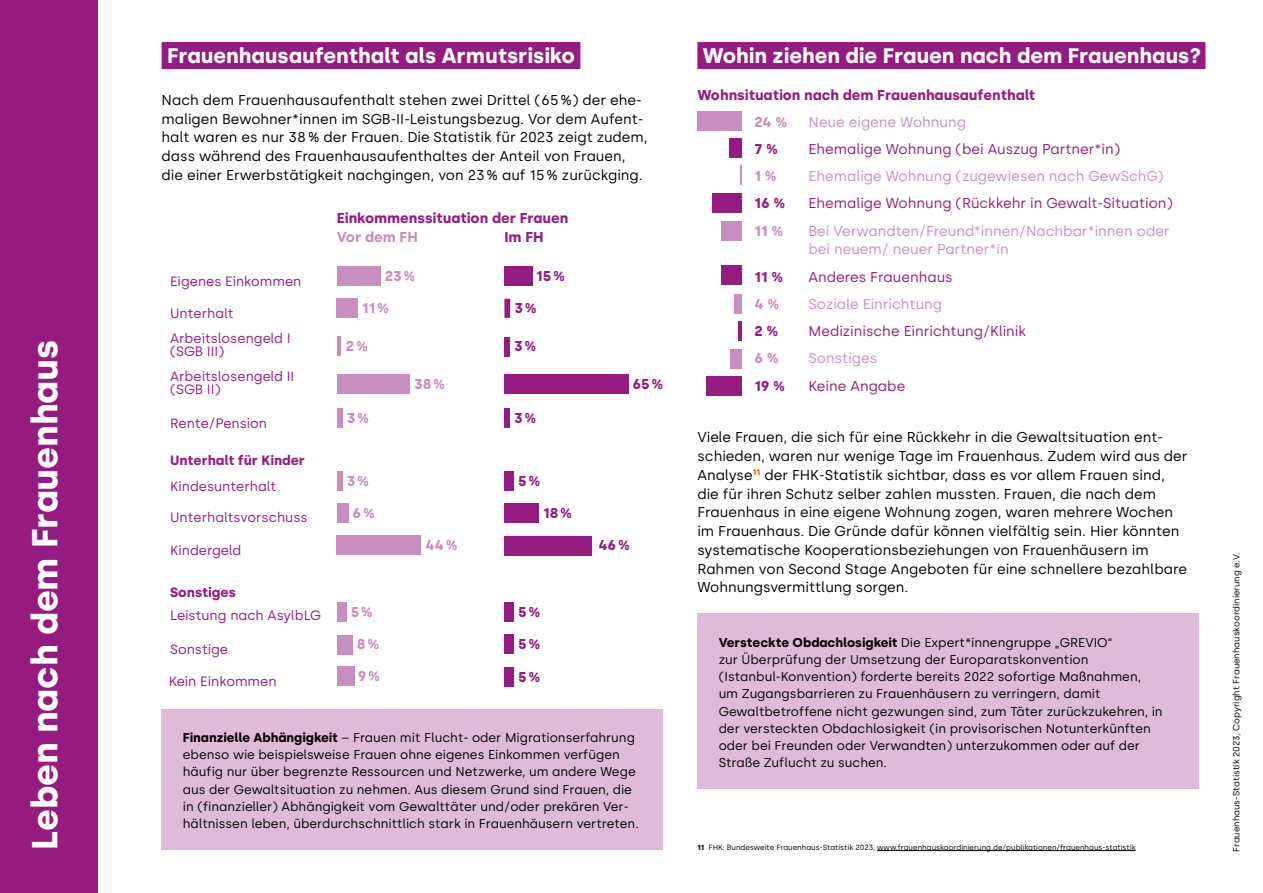
<style>
.page{position:relative;width:1263px;height:893px;background:#fff}
.page>*{position:absolute;margin:0;border:0;box-sizing:border-box;transform-origin:0 0}
.t1{font:700 36px "Silka";color:#fff}
.t2{font:700 21px "Silka";color:#fff}
.t3{font:14.25px/18.8px "Silka";color:#000}
.t4{font:14.25px/18.8px "Silka";color:#ca8dc0}
.t5{font:14.25px "Silka";color:#961b80}
.t6{font:700 14.25px "Silka";color:#961b80}
.t7{font:700 14.25px "Silka";color:#ca8dc0}
.t8{font:13.5px/13.5px "Silka";color:#961b80}
.t9{font:700 13.5px "Silka";color:#961b80}
.t10{font:12.75px/17.2px "Silka";color:#000}
.t11{font:9px "Silka";color:#000}
.t12{font:7.5px "Silka";color:#000}
.s1{font-weight:700}
</style>
<div class="page">
<div style="left:0;top:0;width:98px;height:893px;background:#961b80"></div>
<hr style="left:877px;top:850px;width:259px;height:1px;background:#000">
<div style="left:162px;top:42px;width:418px;height:27px;background:#961b80"></div>
<div style="left:697px;top:42px;width:508px;height:27px;background:#961b80"></div>
<div style="left:162px;top:709px;width:501px;height:140px;background:#dfbbd9"></div>
<div style="left:337px;top:266px;width:44px;height:19px;background:#ca8dc0"></div>
<div style="left:504px;top:266px;width:29px;height:19px;background:#961b80"></div>
<div style="left:337px;top:298px;width:21px;height:19px;background:#ca8dc0"></div>
<svg style="left:504px;top:299px;width:6px;height:19px"></svg>
<hr style="left:337px;top:337px;width:4px;height:19px;background:#ca8dc0">
<div style="left:504px;top:337px;width:6px;height:19px;background:#961b80"></div>
<div style="left:337px;top:408px;width:6px;height:19px;background:#ca8dc0"></div>
<div style="left:504px;top:408px;width:6px;height:19px;background:#961b80"></div>
<div style="left:337px;top:375px;width:72px;height:19px;background:#ca8dc0"></div>
<div style="left:504px;top:375px;width:124px;height:19px;background:#961b80"></div>
<div style="left:337px;top:471px;width:6px;height:20px;background:#ca8dc0"></div>
<div style="left:504px;top:471px;width:10px;height:20px;background:#961b80"></div>
<div style="left:337px;top:603px;width:9px;height:19px;background:#ca8dc0"></div>
<div style="left:504px;top:603px;width:10px;height:19px;background:#961b80"></div>
<div style="left:337px;top:635px;width:15px;height:19px;background:#ca8dc0"></div>
<div style="left:504px;top:635px;width:10px;height:19px;background:#961b80"></div>
<div style="left:337px;top:667px;width:17px;height:19px;background:#ca8dc0"></div>
<div style="left:504px;top:667px;width:10px;height:19px;background:#961b80"></div>
<div style="left:337px;top:503px;width:11px;height:20px;background:#ca8dc0"></div>
<div style="left:504px;top:504px;width:35px;height:19px;background:#961b80"></div>
<div style="left:337px;top:536px;width:84px;height:19px;background:#ca8dc0"></div>
<div style="left:504px;top:536px;width:88px;height:19px;background:#961b80"></div>
<hr style="left:738px;top:322px;width:4px;height:19px;background:#961b80">
<svg style="left:740px;top:166px;width:2px;height:19px"></svg>
<div style="left:729px;top:139px;width:13px;height:19px;background:#961b80"></div>
<div style="left:721px;top:266px;width:21px;height:19px;background:#961b80"></div>
<div style="left:707px;top:376px;width:35px;height:19px;background:#961b80"></div>
<div style="left:712px;top:193px;width:30px;height:19px;background:#961b80"></div>
<div style="left:734px;top:294px;width:8px;height:20px;background:#ca8dc0"></div>
<div style="left:731px;top:349px;width:11px;height:19px;background:#ca8dc0"></div>
<div style="left:697px;top:111px;width:45px;height:20px;background:#ca8dc0"></div>
<div style="left:697px;top:613px;width:502px;height:176px;background:#dfbbd9"></div>
<div style="left:721px;top:222px;width:20px;height:19px;background:#ca8dc0"></div>
<h1 class="t1" style="left:24px;top:850px;width:512px;rotate:-90deg">Leben nach dem Frauenhaus</h1>
<h2 class="t2" style="left:167px;top:43px;width:409px">Frauenhausaufenthalt als Armutsrisiko</h2>
<h2 class="t2" style="left:703px;top:43px;width:500px">Wohin ziehen die Frauen nach dem Frauenhaus?</h2>
<p class="t3" style="left:162px;top:90px;width:488px">Nach dem Frauenhausaufenthalt stehen zwei Drittel (65%) der ehe&shy;maligen Bewohner*innen im SGB-II-Leistungsbezug. Vor dem Aufent&shy;halt waren es nur 38% der Frauen. Die Statistik für 2023 zeigt zudem, dass während des Frauenhausaufenthaltes der Anteil von Frauen, die einer Erwerbstätigkeit nachgingen, von 23% auf 15% zurückging.</p>
<p class="t6" style="left:697px;top:86px;width:339px">Wohnsituation nach dem Frauenhausaufenthalt</p>
<p class="t7" style="left:754px;top:113px;width:34px">24 %</p>
<p class="t4" style="left:808px;top:112px;width:159px">Neue eigene Wohnung</p>
<p class="t6" style="left:754px;top:140px;width:25px">7 %</p>
<p class="t5" style="left:808px;top:140px;width:313px">Ehemalige Wohnung (bei Auszug Partner*in)</p>
<p class="t7" style="left:754px;top:168px;width:24px">1 %</p>
<p class="t4" style="left:808px;top:167px;width:357px">Ehemalige Wohnung (zugewiesen nach GewSchG)</p>
<p class="t6" style="left:754px;top:195px;width:32px">16 %</p>
<p class="t5" style="left:808px;top:195px;width:366px">Ehemalige Wohnung (Rückkehr in Gewalt-Situation)</p>
<p class="t7" style="left:754px;top:222px;width:30px">11 %</p>
<p class="t4" style="left:808px;top:221px;width:363px">Bei Verwandten/Freund*innen/Nachbar*innen oder bei neuem/ neuer Partner*in</p>
<p class="t6" style="left:754px;top:268px;width:30px">11 %</p>
<p class="t5" style="left:808px;top:268px;width:146px">Anderes Frauenhaus</p>
<p class="t7" style="left:754px;top:295px;width:26px">4 %</p>
<p class="t4" style="left:808px;top:294px;width:135px">Soziale Einrichtung</p>
<p class="t6" style="left:754px;top:323px;width:25px">2 %</p>
<p class="t5" style="left:808px;top:323px;width:219px">Medizinische Einrichtung/Klinik</p>
<p class="t7" style="left:754px;top:350px;width:26px">6 %</p>
<p class="t4" style="left:808px;top:349px;width:70px">Sonstiges</p>
<p class="t6" style="left:754px;top:377px;width:32px">19 %</p>
<p class="t5" style="left:808px;top:377px;width:98px">Keine Angabe</p>
<p class="t6" style="left:337px;top:209px;width:233px">Einkommenssituation der Frauen</p>
<p class="t7" style="left:337px;top:229px;width:82px">Vor dem FH</p>
<p class="t6" style="left:504px;top:229px;width:41px">Im FH</p>
<p class="t8" style="left:170px;top:274px;width:133px">Eigenes Einkommen</p>
<p class="t7" style="left:385px;top:267px;width:32px">23%</p>
<p class="t6" style="left:536px;top:267px;width:30px">15%</p>
<p class="t8" style="left:170px;top:306px;width:65px">Unterhalt</p>
<p class="t7" style="left:362px;top:300px;width:28px">11%</p>
<p class="t6" style="left:514px;top:300px;width:24px">3%</p>
<p class="t7" style="left:346px;top:337px;width:24px">2%</p>
<p class="t6" style="left:514px;top:338px;width:24px">3%</p>
<p class="t8" style="left:170px;top:331px;width:122px">Arbeitslosengeld I (SGB III)</p>
<p class="t8" style="left:170px;top:369px;width:126px">Arbeitslosengeld II (SGB II)</p>
<p class="t8" style="left:170px;top:416px;width:99px">Rente/Pension</p>
<p class="t9" style="left:170px;top:453px;width:136px">Unterhalt für Kinder</p>
<p class="t7" style="left:414px;top:376px;width:33px">38%</p>
<p class="t6" style="left:632px;top:376px;width:32px">65%</p>
<p class="t7" style="left:347px;top:409px;width:24px">3%</p>
<p class="t6" style="left:514px;top:409px;width:24px">3%</p>
<p class="t3" style="left:697px;top:428px;width:492px">Viele Frauen, die sich für eine Rückkehr in die Gewaltsituation ent&shy;schieden, waren nur wenige Tage im Frauenhaus. Zudem wird aus der Analyse<sup>11</sup> der FHK-Statistik sichtbar, dass es vor allem Frauen sind, die für ihren Schutz selber zahlen mussten. Frauen, die nach dem Frauenhaus in eine eigene Wohnung zogen, waren mehrere Wochen im Frauenhaus. Die Gründe dafür können vielfältig sein. Hier könnten systematische Kooperationsbeziehungen von Frauenhäusern im Rahmen von Second Stage Angeboten für eine schnellere bezahlbare Wohnungsvermittlung sorgen.</p>
<p class="t7" style="left:347px;top:473px;width:24px">3%</p>
<p class="t6" style="left:518px;top:472px;width:24px">5%</p>
<p class="t8" style="left:170px;top:479px;width:108px">Kindesunterhalt</p>
<p class="t8" style="left:170px;top:510px;width:139px">Unterhaltsvorschuss</p>
<p class="t7" style="left:353px;top:504px;width:24px">6%</p>
<p class="t6" style="left:543px;top:504px;width:31px">18%</p>
<p class="t8" style="left:170px;top:544px;width:73px">Kindergeld</p>
<p class="t7" style="left:426px;top:537px;width:33px">44%</p>
<p class="t6" style="left:598px;top:537px;width:33px">46%</p>
<p class="t9" style="left:170px;top:584px;width:67px">Sonstiges</p>
<p class="t8" style="left:170px;top:609px;width:152px">Leistung nach AsylbLG</p>
<p class="t8" style="left:170px;top:643px;width:60px">Sonstige</p>
<p class="t8" style="left:169px;top:675px;width:109px">Kein Einkommen</p>
<p class="t7" style="left:351px;top:603px;width:24px">5%</p>
<p class="t6" style="left:518px;top:604px;width:24px">5%</p>
<p class="t7" style="left:357px;top:636px;width:24px">8%</p>
<p class="t6" style="left:518px;top:635px;width:24px">5%</p>
<p class="t7" style="left:358px;top:668px;width:24px">9%</p>
<p class="t6" style="left:518px;top:668px;width:24px">5%</p>
<p class="t10" style="left:183px;top:729px;width:457px"><span class="s1">Finanzielle Abhängigkeit</span> – Frauen mit Flucht- oder Migrationserfahrung ebenso wie beispielsweise Frauen ohne eigenes Einkommen verfügen häufig nur über begrenzte Ressourcen und Netzwerke, um andere Wege aus der Gewaltsituation zu nehmen. Aus diesem Grund sind Frauen, die in (finanzieller) Abhängigkeit vom Gewalttäter und/oder prekären Ver&shy;hältnissen leben, überdurchschnittlich stark in Frauenhäusern vertreten.</p>
<p class="t10" style="left:719px;top:634px;width:446px"><span class="s1">Versteckte Obdachlosigkeit</span> Die Expert*innengruppe „GREVIO“<br>zur Überprüfung der Umsetzung der Europaratskonvention (Istanbul-Konvention) forderte bereits 2022 sofortige Maßnahmen, um Zugangsbarrieren zu Frauenhäusern zu verringern, damit Gewaltbetroffene nicht gezwungen sind, zum Täter zurückzukehren, in der versteckten Obdachlosigkeit (in provisorischen Notunterkünften oder bei Freunden oder Verwandten) unterzukommen oder auf der Straße Zuflucht zu suchen.</p>
<p class="t12" style="left:697px;top:843px;width:440px"><span class="s1">11</span> FHK: Bundesweite Frauenhaus-Statistik 2023, www.frauenhauskoordinierung.de/publikationen/frauenhaus-statistik</p>
<p class="t11" style="left:1231px;top:852px;width:301px;rotate:-90deg">Frauenhaus-Statistik 2023, Copyright Frauenhauskoordinierung e.V.</p>
</div>
